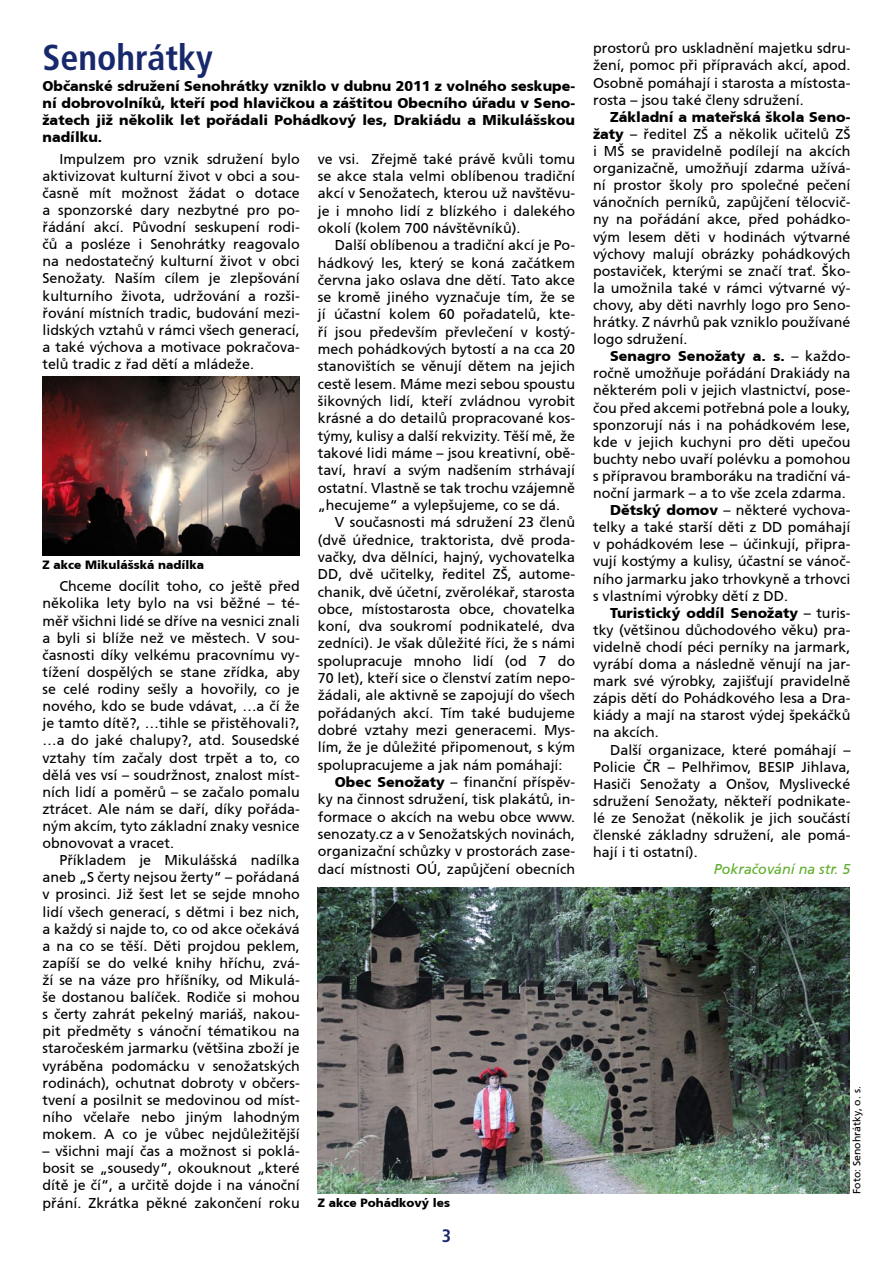
<style>
.page{position:relative;width:893px;height:1263px;background:#fff}
.page>*{position:absolute;margin:0;border:0;box-sizing:border-box;transform-origin:0 0}
.t1{font:700 condensed 36px "Frutiger CE";color:#17296c}
.t2{font:700 condensed 18px "Frutiger CE";color:#17296c}
.t3{font:14.25px/17.1px "Frutiger CE";color:#000;text-align:justify}
.t4{font:900 14.25px/17.1px "Frutiger CE";color:#000;text-align:justify}
.t5{font:italic 14.25px "Frutiger CE";color:#5fad2c}
.t6{font:900 12px "Frutiger CE";color:#000}
.t7{font:10.5px "Frutiger CE";color:#000}
.s1{font-weight:900}
.s2{font-weight:400}
</style>
<div class="page">
<img style="left:318px;top:887px;width:531px;height:306px">
<img style="left:43px;top:377px;width:257px;height:178px">
<h1 class="t1" style="left:43px;top:37px;width:172px">Senohrátky</h1>
<p class="t4" style="left:43px;top:77px;width:534px">Občanské sdružení Senohrátky vzniklo v dubnu 2011 z volného seskupe&shy;ní dobrovolníků, kteří pod hlavičkou a záštitou Obecního úřadu v Seno&shy;žatech již několik let pořádali Pohádkový les, Drakiádu a Mikulášskou nadílku.</p>
<p class="t3" style="left:43px;top:150px;width:259px;text-indent:17px">Impulzem pro vznik sdružení bylo aktivizovat kulturní život v obci a sou&shy;časně mít možnost žádat o dotace a sponzorské dary nezbytné pro po&shy;řádání akcí. Původní seskupení rodi&shy;čů a posléze i Senohrátky reagovalo na nedostatečný kulturní život v obci Senožaty. Naším cílem je zlepšování kulturního života, udržování a rozši&shy;řování místních tradic, budování mezi&shy;lidských vztahů v rámci všech generací, a také výchova a motivace pokračova&shy;telů tradic z řad dětí a mládeže.</p>
<p class="t3" style="left:318px;top:150px;width:259px">ve vsi. Zřejmě také právě kvůli tomu se akce stala velmi oblíbenou tradiční akcí v Senožatech, kterou už navštěvu&shy;je i mnoho lidí z blízkého i dalekého okolí (kolem 700 návštěvníků).</p>
<p class="t3" style="left:318px;top:237px;width:259px;text-indent:17px">Další oblíbenou a tradiční akcí je Po&shy;hádkový les, který se koná začátkem června jako oslava dne dětí. Tato akce se kromě jiného vyznačuje tím, že se jí účastní kolem 60 pořadatelů, kte&shy;ří jsou především převlečení v kostý&shy;mech pohádkových bytostí a na cca 20 stanovištích se věnují dětem na jejich cestě lesem. Máme mezi sebou spoustu šikovných lidí, kteří zvládnou vyrobit krásné a do detailů propracované kos&shy;týmy, kulisy a další rekvizity. Těší mě, že takové lidi máme – jsou kreativní, obě&shy;taví, hraví a svým nadšením strhávají ostatní. Vlastně se tak trochu vzájemně „hecujeme“ a vylepšujeme, co se dá.</p>
<p class="t3" style="left:335px;top:514px;width:242px">V současnosti má sdružení 23 členů</p>
<p class="t3" style="left:318px;top:531px;width:259px">(dvě úřednice, traktorista, dvě proda-</p>
<p class="t3" style="left:318px;top:548px;width:259px">vačky, dva dělníci, hajný, vychovatelka</p>
<p class="t3" style="left:318px;top:566px;width:259px">DD, dvě učitelky, ředitel ZŠ, autome-</p>
<p class="t3" style="left:318px;top:583px;width:259px">chanik, dvě účetní, zvěrolékař, starosta</p>
<p class="t3" style="left:318px;top:600px;width:259px">obce, místostarosta obce, chovatelka</p>
<p class="t3" style="left:318px;top:618px;width:259px">koní, dva soukromí podnikatelé, dva</p>
<p class="t3" style="left:318px;top:635px;width:259px">zedníci). Je však důležité říci, že s námi</p>
<p class="t3" style="left:318px;top:652px;width:259px">spolupracuje mnoho lidí (od 7 do</p>
<p class="t3" style="left:318px;top:669px;width:259px">70 let), kteří sice o členství zatím nepo-</p>
<p class="t3" style="left:318px;top:687px;width:259px">žádali, ale aktivně se zapojují do všech</p>
<p class="t3" style="left:318px;top:704px;width:259px">pořádaných akcí. Tím také budujeme</p>
<p class="t3" style="left:318px;top:721px;width:259px">dobré vztahy mezi generacemi. Mys-</p>
<p class="t3" style="left:318px;top:739px;width:259px">lím, že je důležité připomenout, s kým</p>
<p class="t3" style="left:318px;top:756px;width:246px">spolupracujeme a jak nám pomáhají:</p>
<p class="t3" style="left:335px;top:773px;width:242px"><span class="s1">Obec Senožaty</span> – finanční příspěv-</p>
<p class="t3" style="left:318px;top:791px;width:259px">ky na činnost sdružení, tisk plakátů, in-</p>
<p class="t3" style="left:318px;top:808px;width:259px">formace o akcích na webu obce www.</p>
<p class="t3" style="left:318px;top:825px;width:259px">senozaty.cz a v Senožatských novinách,</p>
<p class="t3" style="left:318px;top:843px;width:259px">organizační schůzky v prostorách zase-</p>
<p class="t3" style="left:318px;top:860px;width:259px">dací místnosti OÚ, zapůjčení obecních</p>
<p class="t6" style="left:43px;top:558px;width:163px">Z akce Mikulášská nadílka</p>
<p class="t3" style="left:43px;top:578px;width:259px;text-indent:17px">Chceme docílit toho, co ještě před několika lety bylo na vsi běžné – té&shy;měř všichni lidé se dříve na vesnici znali a byli si blíže než ve městech. V sou&shy;časnosti díky velkému pracovnímu vy&shy;tížení dospělých se stane zřídka, aby se celé rodiny sešly a hovořily, co je nového, kdo se bude vdávat, …a čí že je tamto dítě?, …tihle se přistěhovali?, …a do jaké chalupy?, atd. Sousedské vztahy tím začaly dost trpět a to, co dělá ves vsí – soudržnost, znalost míst&shy;ních lidí a poměrů – se začalo pomalu ztrácet. Ale nám se daří, díky pořáda&shy;ným akcím, tyto základní znaky vesnice obnovovat a vracet.</p>
<p class="t3" style="left:43px;top:852px;width:259px;text-indent:17px">Příkladem je Mikulášská nadílka aneb „S čerty nejsou žerty“ – pořádaná v prosinci. Již šest let se sejde mnoho lidí všech generací, s dětmi i bez nich, a každý si najde to, co od akce očekává a na co se těší. Děti projdou peklem, zapíší se do velké knihy hříchu, zvá&shy;ží se na váze pro hříšníky, od Mikulá&shy;še dostanou balíček. Rodiče si mohou s čerty zahrát pekelný mariáš, nakou&shy;pit předměty s vánoční tématikou na staročeském jarmarku (většina zboží je vyráběna podomácku v senožatských rodinách), ochutnat dobroty v občers&shy;tvení a posilnit se medovinou od míst&shy;ního včelaře nebo jiným lahodným mokem. A co je vůbec nejdůležitější</p>
<p class="t3" style="left:43px;top:1142px;width:259px">– všichni mají čas a možnost si poklá&shy;bosit se „sousedy“, okouknout „které dítě je čí“, a určitě dojde i na vánoční přání. Zkrátka pěkné zakončení roku</p>
<p class="t6" style="left:318px;top:1196px;width:134px">Z akce Pohádkový les</p>
<p class="t2" style="left:442px;top:1225px;width:11px">3</p>
<p class="t3" style="left:593px;top:40px;width:259px">prostorů pro uskladnění majetku sdru&shy;žení, pomoc při přípravách akcí, apod.<br>Osobně pomáhají i starosta a místosta&shy;rosta – jsou také členy sdružení.</p>
<p class="t3" style="left:593px;top:108px;width:259px;text-indent:17px"><span class="s1">Základní a mateřská škola Seno&shy;žaty</span> – ředitel ZŠ a několik učitelů ZŠ i MŠ se pravidelně podílejí na akcích organizačně, umožňují zdarma užívá&shy;ní prostor školy pro společné pečení vánočních perníků, zapůjčení tělocvič&shy;ny na pořádání akce, před pohádko&shy;vým lesem děti v hodinách výtvarné výchovy malují obrázky pohádkových postaviček, kterými se značí trať. Ško&shy;la umožnila také v rámci výtvarné vý&shy;chovy, aby děti navrhly logo pro Seno&shy;hrátky. Z návrhů pak vzniklo používané logo sdružení.</p>
<p class="t4" style="left:610px;top:348px;width:242px">Senagro Senožaty a. s. <span class="s2">– každo-</span></p>
<p class="t3" style="left:593px;top:365px;width:259px">ročně umožňuje pořádání Drakiády na</p>
<p class="t3" style="left:593px;top:382px;width:259px">některém poli v jejich vlastnictví, pose-</p>
<p class="t3" style="left:593px;top:399px;width:259px">čou před akcemi potřebná pole a louky,</p>
<p class="t3" style="left:593px;top:416px;width:259px">sponzorují nás i na pohádkovém lese,</p>
<p class="t3" style="left:593px;top:433px;width:259px">kde v jejich kuchyni pro děti upečou</p>
<p class="t3" style="left:593px;top:450px;width:259px">buchty nebo uvaří polévku a pomohou</p>
<p class="t3" style="left:593px;top:467px;width:259px">s přípravou bramboráku na tradiční vá-</p>
<p class="t3" style="left:593px;top:484px;width:254px">noční jarmark – a to vše zcela zdarma.</p>
<p class="t3" style="left:610px;top:502px;width:242px"><span class="s1">Dětský domov</span> – některé vychova-</p>
<p class="t3" style="left:593px;top:519px;width:259px">telky a také starší děti z DD pomáhají</p>
<p class="t3" style="left:593px;top:536px;width:259px">v pohádkovém lese – účinkují, připra-</p>
<p class="t3" style="left:593px;top:553px;width:259px">vují kostýmy a kulisy, účastní se vánoč-</p>
<p class="t3" style="left:593px;top:570px;width:259px">ního jarmarku jako trhovkyně a trhovci</p>
<p class="t3" style="left:593px;top:587px;width:196px">s vlastními výrobky dětí z DD.</p>
<p class="t4" style="left:610px;top:604px;width:242px">Turistický oddíl Senožaty <span class="s2">– turis-</span></p>
<p class="t3" style="left:593px;top:621px;width:259px">tky (většinou důchodového věku) pra-</p>
<p class="t3" style="left:593px;top:638px;width:259px">videlně chodí péci perníky na jarmark,</p>
<p class="t3" style="left:593px;top:655px;width:259px">vyrábí doma a následně věnují na jar-</p>
<p class="t3" style="left:593px;top:673px;width:259px">mark své výrobky, zajišťují pravidelně</p>
<p class="t3" style="left:593px;top:690px;width:259px">zápis dětí do Pohádkového lesa a Dra-</p>
<p class="t3" style="left:593px;top:707px;width:259px">kiády a mají na starost výdej špekáčků</p>
<p class="t3" style="left:593px;top:724px;width:67px">na akcích.</p>
<p class="t3" style="left:610px;top:741px;width:242px">Další organizace, které pomáhají –</p>
<p class="t3" style="left:593px;top:758px;width:259px">Policie ČR – Pelhřimov, BESIP Jihlava,</p>
<p class="t3" style="left:593px;top:775px;width:259px">Hasiči Senožaty a Onšov, Myslivecké</p>
<p class="t3" style="left:593px;top:792px;width:259px">sdružení Senožaty, někteří podnikate-</p>
<p class="t3" style="left:593px;top:809px;width:259px">lé ze Senožat (několik je jich součástí</p>
<p class="t3" style="left:593px;top:826px;width:259px">členské základny sdružení, ale pomá-</p>
<p class="t3" style="left:593px;top:844px;width:106px">hají i ti ostatní).</p>
<p class="t5" style="left:714px;top:861px;width:138px">Pokračování na str. 5</p>
<p class="t7" style="left:851px;top:1194px;width:109px;rotate:-90deg">Foto: Senohrátky, o. s.</p>
</div>
